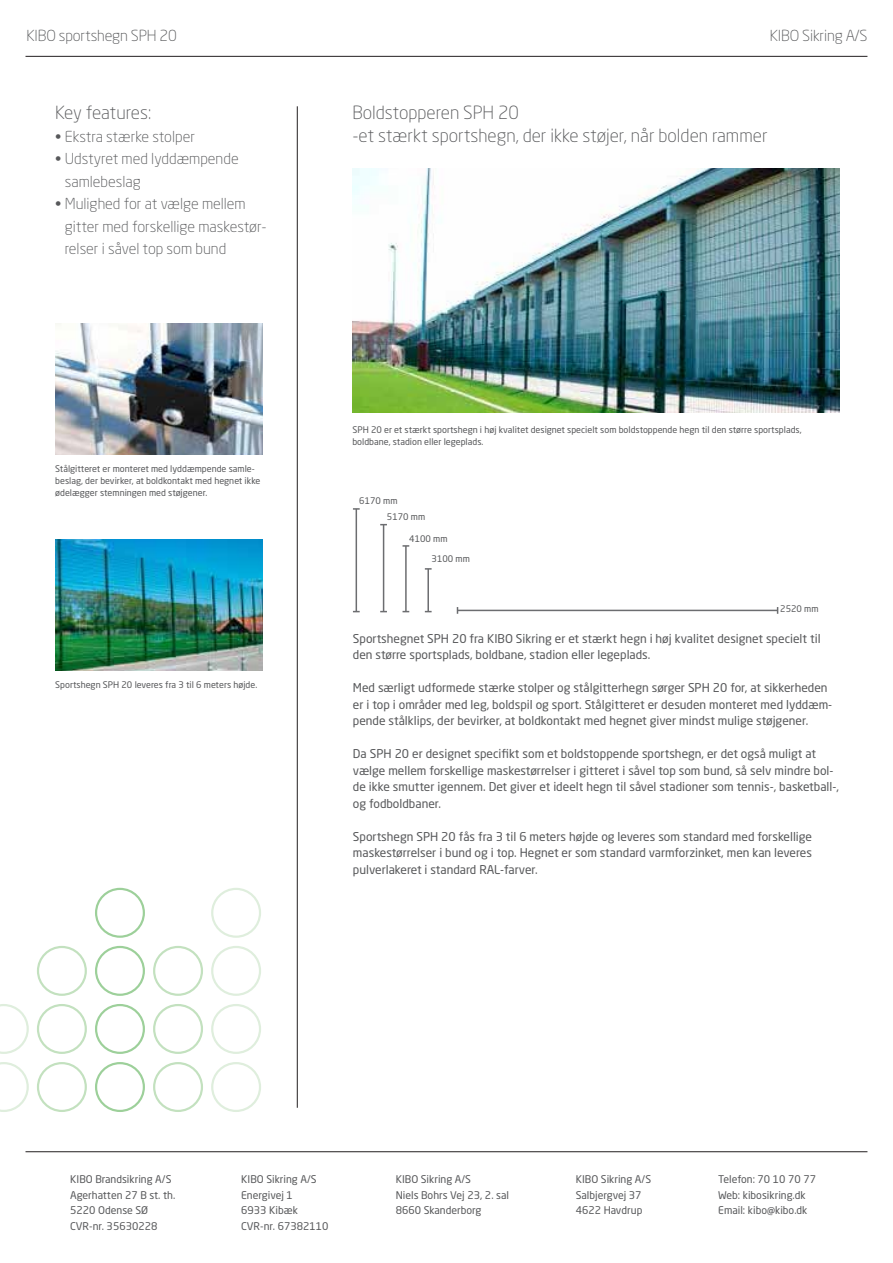
<style>
.page{position:relative;width:893px;height:1263px;background:#fff}
.page>*{position:absolute;margin:0;border:0;box-sizing:border-box;transform-origin:0 0}
.t1{font:300 18px/22.5px "Neo Sans Std";color:#57585a}
.t2{font:300 18px "Neo Sans Std";letter-spacing:-.02em;color:#57585a}
.t3{font:300 15.15px "Neo Sans Std";letter-spacing:-.01em;color:#57585a}
.t4{font:300 15px/22.5px "Neo Sans Std";color:#57585a}
.t5{font:12px/16.5px "Neo Sans Std";color:#57585a}
.t6{font:10.5px "Neo Sans Std";color:#57585a}
.t7{font:9px/12px "Neo Sans Std";color:#57585a}
</style>
<div class="page">
<img style="left:352px;top:169px;width:487px;height:244px">
<hr style="left:356px;top:509px;width:1px;height:103px;background:#6c6d70">
<svg style="left:353px;top:508px;width:7px;height:2px"></svg>
<hr style="left:383px;top:525px;width:1px;height:87px;background:#6c6d70">
<img style="left:55px;top:539px;width:207px;height:132px">
<hr style="left:457px;top:610px;width:321px;height:1px;background:#6c6d70">
<img style="left:55px;top:323px;width:207px;height:132px">
<hr style="left:405px;top:546px;width:2px;height:66px;background:#6c6d70">
<hr style="left:427px;top:569px;width:2px;height:43px;background:#6c6d70">
<svg style="left:425px;top:568px;width:7px;height:2px"></svg>
<hr style="left:297px;top:106px;width:1px;height:1002px;background:#231f20">
<svg style="left:0;top:1062px;width:29px;height:50px"></svg>
<svg style="left:37px;top:1062px;width:50px;height:50px"></svg>
<svg style="left:37px;top:946px;width:50px;height:50px"></svg>
<svg style="left:0;top:1004px;width:29px;height:50px"></svg>
<svg style="left:37px;top:1004px;width:50px;height:50px"></svg>
<svg style="left:95px;top:1062px;width:50px;height:50px"></svg>
<svg style="left:95px;top:946px;width:50px;height:50px"></svg>
<svg style="left:95px;top:1004px;width:50px;height:50px"></svg>
<svg style="left:211px;top:1062px;width:50px;height:50px"></svg>
<svg style="left:211px;top:946px;width:50px;height:50px"></svg>
<svg style="left:211px;top:1004px;width:50px;height:50px"></svg>
<svg style="left:211px;top:888px;width:50px;height:50px"></svg>
<svg style="left:153px;top:1062px;width:50px;height:50px"></svg>
<svg style="left:153px;top:946px;width:50px;height:50px"></svg>
<svg style="left:153px;top:1004px;width:50px;height:50px"></svg>
<svg style="left:95px;top:888px;width:50px;height:50px"></svg>
<hr style="left:26px;top:56px;width:841px;height:1px;background:#231f20">
<hr style="left:26px;top:1151px;width:841px;height:1px;background:#231f20">
<p class="t3" style="left:27px;top:27px;width:152px">KIBO sportshegn SPH 20</p>
<p class="t3" style="left:770px;top:27px;width:99px">KIBO Sikring A/S</p>
<h1 class="t2" style="left:55px;top:102px;width:97px">Key features:</h1>
<p class="t4" style="left:55px;top:125px;width:141px">• Ekstra stærke stolper</p>
<p class="t4" style="left:65px;top:147px;width:175px;text-indent:-9px">• Udstyret med lyddæmpende samlebeslag</p>
<p class="t4" style="left:65px;top:192px;width:204px;text-indent:-9px">• Mulighed for at vælge mellem gitter med forskellige maskestør&shy;relser i såvel top som bund</p>
<p class="t7" style="left:55px;top:463px;width:207px">Stålgitteret er monteret med lyddæmpende samle&shy;beslag, der bevirker, at boldkontakt med hegnet ikke ødelægger stemningen med støjgener.</p>
<p class="t7" style="left:55px;top:679px;width:204px">Sportshegn SPH 20 leveres fra 3 til 6 meters højde.</p>
<h1 class="t1" style="left:352px;top:101px;width:417px">Boldstopperen SPH 20<br>-et stærkt sportshegn, der ikke støjer, når bolden rammer</h1>
<p class="t7" style="left:352px;top:424px;width:451px">SPH 20 er et stærkt sportshegn i høj kvalitet designet specielt som boldstoppende hegn til den større sportsplads, boldbane, stadion eller legeplads.</p>
<p class="t7" style="left:387px;top:493px;width:40px;line-height:15.9px;text-indent:-28px">6170 mm<br>5170 mm</p>
<p class="t7" style="left:409px;top:532px;width:40px">4100 mm</p>
<p class="t7" style="left:432px;top:553px;width:40px">3100 mm</p>
<p class="t7" style="left:780px;top:602px;width:40px">2520 mm</p>
<p class="t5" style="left:353px;top:630px;width:469px">Sportshegnet SPH 20 fra KIBO Sikring er et stærkt hegn i høj kvalitet designet specielt til den større sportsplads, boldbane, stadion eller legeplads.</p>
<p class="t5" style="left:353px;top:679px;width:481px">Med særligt udformede stærke stolper og stålgitterhegn sørger SPH 20 for, at sikkerheden er i top i områder med leg, boldspil og sport. Stålgitteret er desuden monteret med lyddæm&shy;pende stålklips, der bevirker, at boldkontakt med hegnet giver mindst mulige støjgener.</p>
<p class="t5" style="left:353px;top:745px;width:488px">Da SPH 20 er designet specifikt som et boldstoppende sportshegn, er det også muligt at vælge mellem forskellige maskestørrelser i gitteret i såvel top som bund, så selv mindre bol&shy;de ikke smutter igennem. Det giver et ideelt hegn til såvel stadioner som tennis-, basketball-, og fodboldbaner.</p>
<p class="t5" style="left:353px;top:828px;width:461px;text-align:justify">Sportshegn SPH 20 fås fra 3 til 6 meters højde og leveres som standard med forskellige maskestørrelser i bund og i top. Hegnet er som standard varmforzinket, men kan leveres pulverlakeret i standard RAL-farver.</p>
<p class="t6" style="left:70px;top:1172px;width:103px">KIBO Brandsikring A/S</p>
<p class="t6" style="left:241px;top:1172px;width:77px">KIBO Sikring A/S</p>
<p class="t6" style="left:396px;top:1172px;width:77px">KIBO Sikring A/S</p>
<p class="t6" style="left:576px;top:1172px;width:77px">KIBO Sikring A/S</p>
<p class="t6" style="left:718px;top:1172px;width:99px">Telefon: 70 10 70 77</p>
<p class="t6" style="left:70px;top:1188px;width:107px">Agerhatten 27 B st. th.</p>
<p class="t6" style="left:241px;top:1188px;width:53px">Energivej 1</p>
<p class="t6" style="left:396px;top:1188px;width:115px">Niels Bohrs Vej 23, 2. sal</p>
<p class="t6" style="left:576px;top:1188px;width:67px">Salbjergvej 37</p>
<p class="t6" style="left:718px;top:1188px;width:89px">Web: kibosikring.dk</p>
<p class="t6" style="left:70px;top:1204px;width:80px">5220 Odense SØ</p>
<p class="t6" style="left:241px;top:1204px;width:58px">6933 Kibæk</p>
<p class="t6" style="left:396px;top:1204px;width:87px">8660 Skanderborg</p>
<p class="t6" style="left:576px;top:1204px;width:68px">4622 Havdrup</p>
<p class="t6" style="left:718px;top:1204px;width:91px">Email: kibo@kibo.dk</p>
<p class="t6" style="left:70px;top:1220px;width:89px">CVR-nr. 35630228</p>
<p class="t6" style="left:241px;top:1220px;width:89px">CVR-nr. 67382110</p>
</div>
